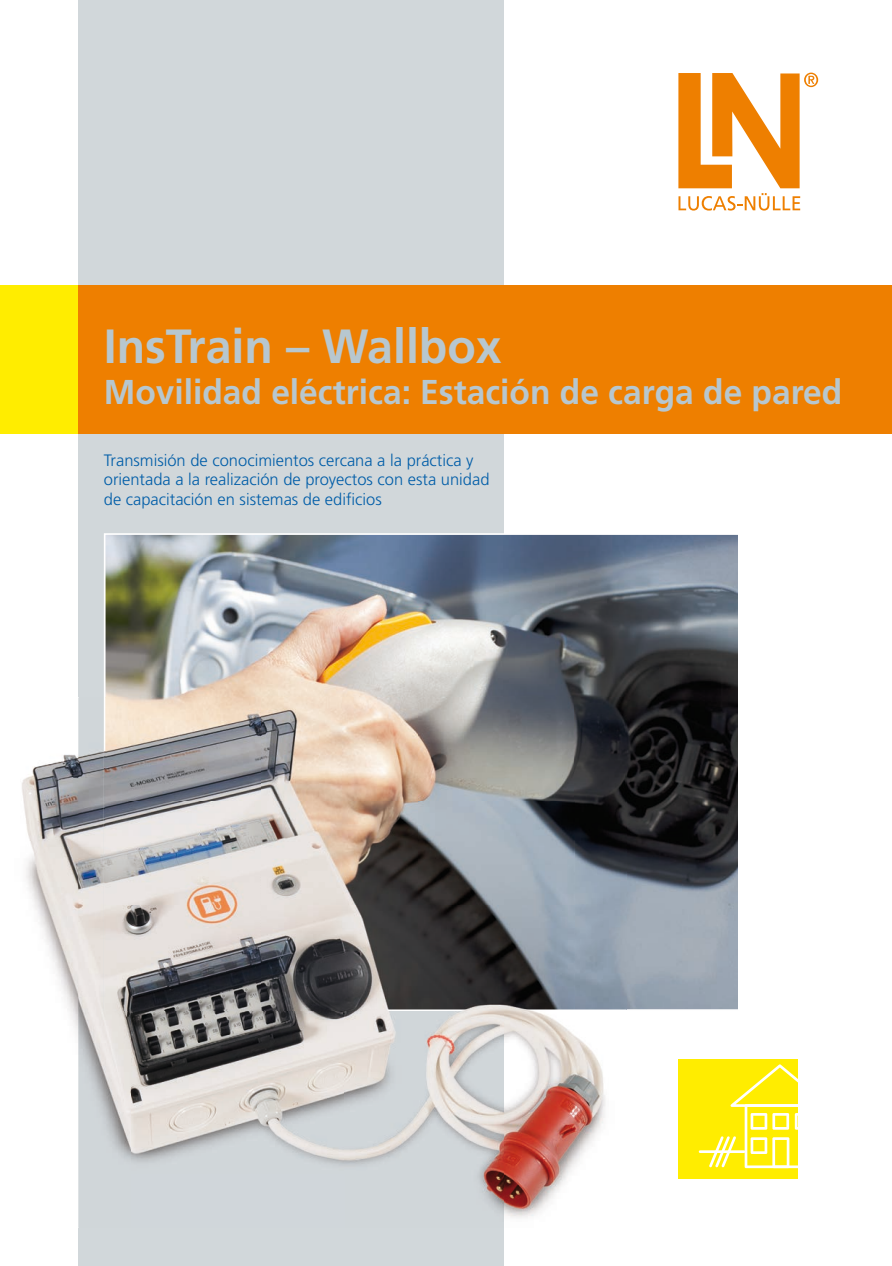
<style>
.page{position:relative;width:892px;height:1266px;background:#fff}
.page>*{position:absolute;margin:0;border:0;box-sizing:border-box;transform-origin:0 0}
.t1{font:700 48px "Frutiger";color:#b7c7cf}
.t2{font:700 34.5px "Frutiger";color:#b7c7cf}
.t3{font:300 16.5px/19.8px "Frutiger";color:#005da8}
</style>
<div class="page">
<div style="left:78px;top:0;width:425px;height:1266px;background:#d1d7da"></div>
<div style="left:78px;top:285px;width:813px;height:149px;background:#ee7f00"></div>
<svg style="left:678px;top:73px;width:139px;height:138px"></svg>
<div style="left:0;top:285px;width:78px;height:149px;background:#ffed00"></div>
<img style="left:104px;top:533px;width:634px;height:477px">
<div style="left:678px;top:1059px;width:120px;height:120px;background:#ffed00"></div>
<hr style="left:698px;top:1150px;width:47px;height:3px;background:#fff">
<svg style="left:708px;top:1064px;width:90px;height:104px"></svg>
<img style="left:156px;top:697px;width:470px;height:312px">
<img style="left:22px;top:697px;width:109px;height:531px">
<img style="left:131px;top:1011px;width:475px;height:217px">
<img style="left:104px;top:697px;width:52px;height:314px">
<img style="left:156px;top:1009px;width:470px;height:2px">
<h1 class="t1" style="left:104px;top:318px;width:399px">InsTrain – Wallbox</h1>
<h2 class="t2" style="left:104px;top:372px;width:739px">Movilidad eléctrica: Estación de carga de pared</h2>
<p class="t3" style="left:104px;top:450px;width:387px">Transmisión de conocimientos cercana a la práctica y orientada a la realización de proyectos con esta unidad de capacitación en sistemas de edificios</p>
</div>
